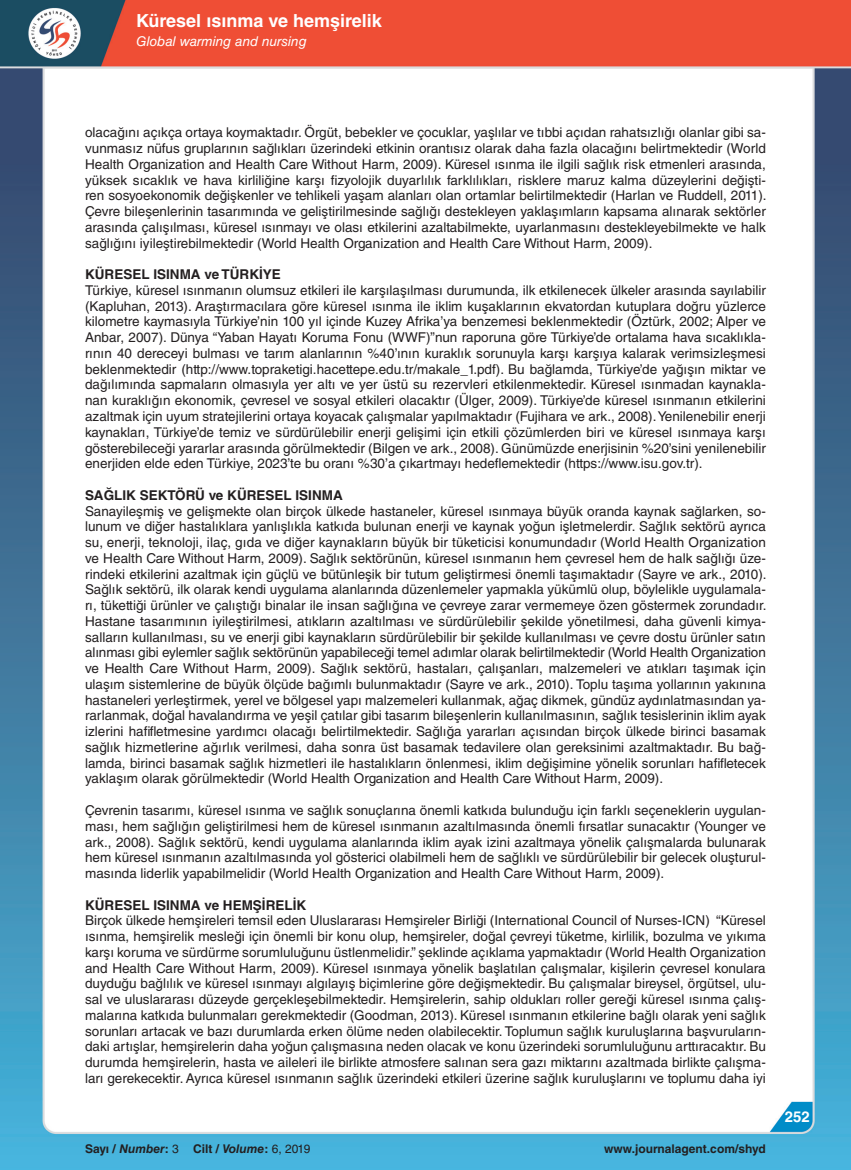
<style>
.page{position:relative;width:851px;height:1170px;background:#fff}
.page>*{position:absolute;margin:0;border:0;box-sizing:border-box;transform-origin:0 0}
.t1{font:700 18px "Helvetica LT Std";color:#fff}
.t2{font:700 15px "Helvetica LT Std";color:#fff}
.t3{font:13.5px/15.8px "Helvetica LT Std";color:#231f20;text-align:justify}
.t4{font:700 13.5px "Helvetica LT Std";color:#231f20}
.t5{font:italic 13.5px "Helvetica LT Std";color:#fff}
.t6{font:700 12px "Helvetica LT Std";color:#231f20}
.s1{font-style:italic}
.s2{font-weight:400}
</style>
<div class="page">
<img style="left:0;top:0;width:850px;height:1169px">
<h1 class="t1" style="left:136px;top:9px;width:247px">Küresel ısınma ve hemşirelik</h1>
<p class="t5" style="left:136px;top:33px;width:172px">Global warming and nursing</p>
<p class="t3" style="left:85px;top:125px;width:683px">olacağını açıkça ortaya koymaktadır. Örgüt, bebekler ve çocuklar, yaşlılar ve tıbbi açıdan rahatsızlığı olanlar gibi sa&shy;vunmasız nüfus gruplarının sağlıkları üzerindeki etkinin orantısız olarak daha fazla olacağını belirtmektedir (World Health Organization and Health Care Without Harm, 2009). Küresel ısınma ile ilgili sağlık risk etmenleri arasında, yüksek sıcaklık ve hava kirliliğine karşı fizyolojik duyarlılık farklılıkları, risklere maruz kalma düzeylerini değişti&shy;ren sosyoekonomik değişkenler ve tehlikeli yaşam alanları olan ortamlar belirtilmektedir (Harlan ve Ruddell, 2011).<br>Çevre bileşenlerinin tasarımında ve geliştirilmesinde sağlığı destekleyen yaklaşımların kapsama alınarak sektörler arasında çalışılması, küresel ısınmayı ve olası etkilerini azaltabilmekte, uyarlanmasını destekleyebilmekte ve halk sağlığını iyileştirebilmektedir (World Health Organization and Health Care Without Harm, 2009).</p>
<p class="t4" style="left:85px;top:266px;width:197px">KÜRESEL ISINMA ve TÜRKİYE</p>
<p class="t3" style="left:85px;top:282px;width:682px">Türkiye, küresel ısınmanın olumsuz etkileri ile karşılaşılması durumunda, ilk etkilenecek ülkeler arasında sayılabilir (Kapluhan, 2013). Araştırmacılara göre küresel ısınma ile iklim kuşaklarının ekvatordan kutuplara doğru yüzlerce kilometre kaymasıyla Türkiye’nin 100 yıl içinde Kuzey Afrika’ya benzemesi beklenmektedir (Öztürk, 2002; Alper ve Anbar, 2007). Dünya “Yaban Hayatı Koruma Fonu (WWF)”nun raporuna göre Türkiye’de ortalama hava sıcaklıkla&shy;rının 40 dereceyi bulması ve tarım alanlarının %40’ının kuraklık sorunuyla karşı karşıya kalarak verimsizleşmesi beklenmektedir (http://www.topraketigi.hacettepe.edu.tr/makale_1.pdf). Bu bağlamda, Türkiye’de yağışın miktar ve dağılımında sapmaların olmasıyla yer altı ve yer üstü su rezervleri etkilenmektedir. Küresel ısınmadan kaynakla&shy;nan kuraklığın ekonomik, çevresel ve sosyal etkileri olacaktır (Ülger, 2009). Türkiye’de küresel ısınmanın etkilerini azaltmak için uyum stratejilerini ortaya koyacak çalışmalar yapılmaktadır (Fujihara ve ark., 2008). Yenilenebilir enerji kaynakları, Türkiye’de temiz ve sürdürülebilir enerji gelişimi için etkili çözümlerden biri ve küresel ısınmaya karşı gösterebileceği yararlar arasında görülmektedir (Bilgen ve ark., 2008). Günümüzde enerjisinin %20’sini yenilenebilir enerjiden elde eden Türkiye, 2023’te bu oranı %30’a çıkartmayı hedeflemektedir (https://www.isu.gov.tr).</p>
<p class="t4" style="left:85px;top:487px;width:259px">SAĞLIK SEKTÖRÜ ve KÜRESEL ISINMA</p>
<p class="t3" style="left:85px;top:503px;width:683px">Sanayileşmiş ve gelişmekte olan birçok ülkede hastaneler, küresel ısınmaya büyük oranda kaynak sağlarken, so&shy;lunum ve diğer hastalıklara yanlışlıkla katkıda bulunan enerji ve kaynak yoğun işletmelerdir. Sağlık sektörü ayrıca su, enerji, teknoloji, ilaç, gıda ve diğer kaynakların büyük bir tüketicisi konumundadır (World Health Organization ve Health Care Without Harm, 2009). Sağlık sektörünün, küresel ısınmanın hem çevresel hem de halk sağlığı üze&shy;rindeki etkilerini azaltmak için güçlü ve bütünleşik bir tutum geliştirmesi önemli taşımaktadır (Sayre ve ark., 2010).<br>Sağlık sektörü, ilk olarak kendi uygulama alanlarında düzenlemeler yapmakla yükümlü olup, böylelikle uygulamala&shy;rı, tükettiği ürünler ve çalıştığı binalar ile insan sağlığına ve çevreye zarar vermemeye özen göstermek zorundadır.<br>Hastane tasarımının iyileştirilmesi, atıkların azaltılması ve sürdürülebilir şekilde yönetilmesi, daha güvenli kimya&shy;salların kullanılması, su ve enerji gibi kaynakların sürdürülebilir bir şekilde kullanılması ve çevre dostu ürünler satın alınması gibi eylemler sağlık sektörünün yapabileceği temel adımlar olarak belirtilmektedir (World Health Organization ve Health Care Without Harm, 2009). Sağlık sektörü, hastaları, çalışanları, malzemeleri ve atıkları taşımak için ulaşım sistemlerine de büyük ölçüde bağımlı bulunmaktadır (Sayre ve ark., 2010). Toplu taşıma yollarının yakınına hastaneleri yerleştirmek, yerel ve bölgesel yapı malzemeleri kullanmak, ağaç dikmek, gündüz aydınlatmasından ya&shy;rarlanmak, doğal havalandırma ve yeşil çatılar gibi tasarım bileşenlerin kullanılmasının, sağlık tesislerinin iklim ayak izlerini hafifletmesine yardımcı olacağı belirtilmektedir. Sağlığa yararları açısından birçok ülkede birinci basamak sağlık hizmetlerine ağırlık verilmesi, daha sonra üst basamak tedavilere olan gereksinimi azaltmaktadır. Bu bağ&shy;lamda, birinci basamak sağlık hizmetleri ile hastalıkların önlenmesi, iklim değişimine yönelik sorunları hafifletecek yaklaşım olarak görülmektedir (World Health Organization and Health Care Without Harm, 2009).</p>
<p class="t3" style="left:85px;top:802px;width:682px">Çevrenin tasarımı, küresel ısınma ve sağlık sonuçlarına önemli katkıda bulunduğu için farklı seçeneklerin uygulan&shy;ması, hem sağlığın geliştirilmesi hem de küresel ısınmanın azaltılmasında önemli fırsatlar sunacaktır (Younger ve ark., 2008). Sağlık sektörü, kendi uygulama alanlarında iklim ayak izini azaltmaya yönelik çalışmalarda bulunarak hem küresel ısınmanın azaltılmasında yol gösterici olabilmeli hem de sağlıklı ve sürdürülebilir bir gelecek oluşturul&shy;masında liderlik yapabilmelidir (World Health Organization and Health Care Without Harm, 2009).</p>
<p class="t4" style="left:85px;top:896px;width:223px">KÜRESEL ISINMA ve HEMŞİRELİK</p>
<p class="t3" style="left:85px;top:912px;width:682px">Birçok ülkede hemşireleri temsil eden Uluslararası Hemşireler Birliği (International Council of Nurses-ICN) “Küresel ısınma, hemşirelik mesleği için önemli bir konu olup, hemşireler, doğal çevreyi tüketme, kirlilik, bozulma ve yıkıma karşı koruma ve sürdürme sorumluluğunu üstlenmelidir.” şeklinde açıklama yapmaktadır (World Health Organization and Health Care Without Harm, 2009). Küresel ısınmaya yönelik başlatılan çalışmalar, kişilerin çevresel konulara duyduğu bağlılık ve küresel ısınmayı algılayış biçimlerine göre değişmektedir. Bu çalışmalar bireysel, örgütsel, ulu&shy;sal ve uluslararası düzeyde gerçekleşebilmektedir. Hemşirelerin, sahip oldukları roller gereği küresel ısınma çalış&shy;malarına katkıda bulunmaları gerekmektedir (Goodman, 2013). Küresel ısınmanın etkilerine bağlı olarak yeni sağlık sorunları artacak ve bazı durumlarda erken ölüme neden olabilecektir. Toplumun sağlık kuruluşlarına başvuruların&shy;daki artışlar, hemşirelerin daha yoğun çalışmasına neden olacak ve konu üzerindeki sorumluluğunu arttıracaktır. Bu durumda hemşirelerin, hasta ve aileleri ile birlikte atmosfere salınan sera gazı miktarını azaltmada birlikte çalışma&shy;ları gerekecektir. Ayrıca küresel ısınmanın sağlık üzerindeki etkileri üzerine sağlık kuruluşlarını ve toplumu daha iyi</p>
<p class="t6" style="left:85px;top:1141px;width:227px">Sayı / <span class="s1">Number</span>: <span class="s2">3</span> Cilt / <span class="s1">Volume</span>: <span class="s2">6, 2019</span></p>
<p class="t6" style="left:604px;top:1141px;width:163px">www.journalagent.com/shyd</p>
<p class="t2" style="left:784px;top:1107px;width:27px">252</p>
</div>
